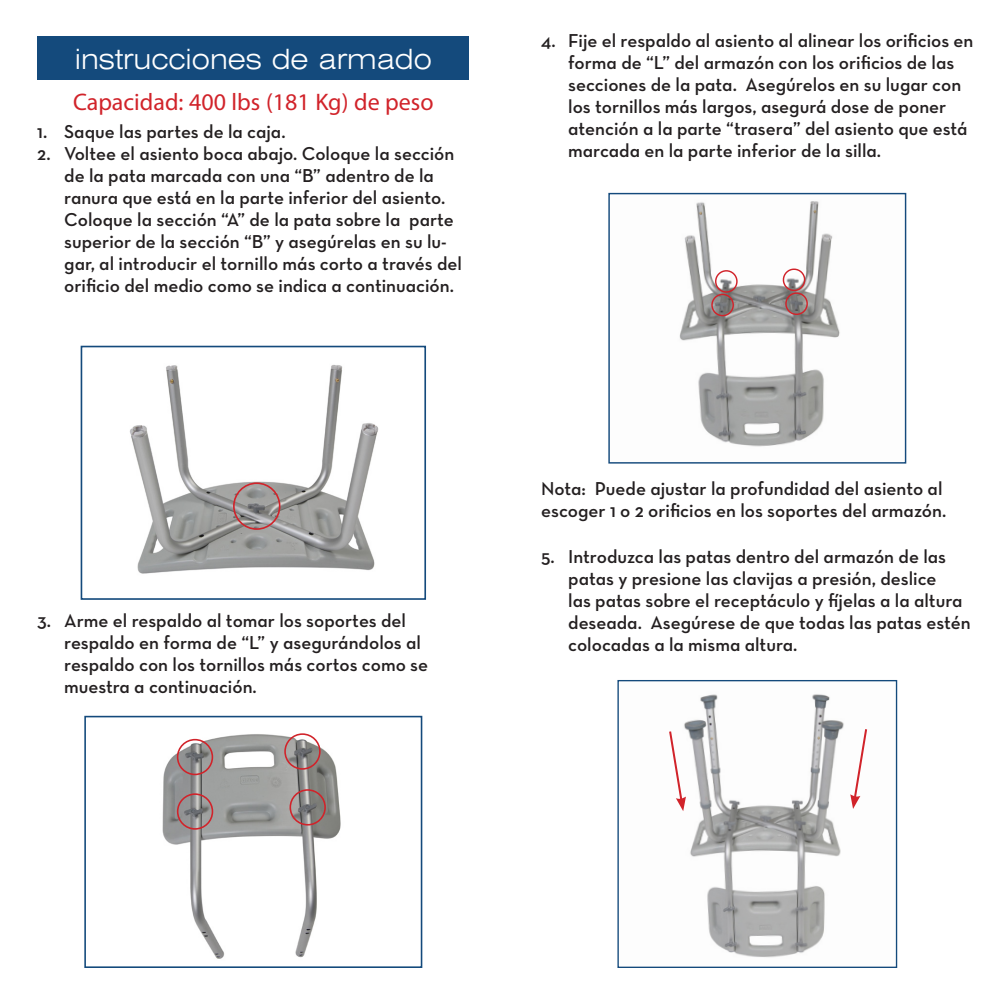
<style>
.page{position:relative;width:1008px;height:1008px;background:#fff}
.page>*{position:absolute;margin:0;border:0;box-sizing:border-box;transform-origin:0 0}
.t1{font:300 expanded 28px "Swiss 721 BT";color:#fff}
.t2{font:24px "Myriad Pro";color:#d1232a}
.t3{font:19px/22px "Neutraface Text Demi Alt";color:#231f20}
</style>
<div class="page">
<div style="left:37px;top:36px;width:432px;height:44px;background:#144a7c"></div>
<img style="left:130px;top:365px;width:249px;height:209px">
<div style="left:81px;top:346px;width:345px;height:254px;border:2px solid #144a7c"></div>
<div style="left:233px;top:482px;width:47px;height:48px;border:2px solid #d1232a;border-radius:50%"></div>
<img style="left:162px;top:734px;width:179px;height:225px">
<div style="left:84px;top:716px;width:338px;height:252px;border:2px solid #144a7c"></div>
<div style="left:177px;top:739px;width:36px;height:36px;border:2px solid #d1232a;border-radius:50%"></div>
<div style="left:177px;top:793px;width:36px;height:37px;border:2px solid #d1232a;border-radius:50%"></div>
<div style="left:290px;top:789px;width:36px;height:37px;border:2px solid #d1232a;border-radius:50%"></div>
<div style="left:284px;top:733px;width:37px;height:37px;border:2px solid #d1232a;border-radius:50%"></div>
<img style="left:679px;top:201px;width:161px;height:246px">
<div style="left:608px;top:193px;width:298px;height:271px;border:1px solid #144a7c"></div>
<div style="left:711px;top:294px;width:23px;height:22px;border:1px solid #d1232a;border-radius:50%"></div>
<div style="left:715px;top:270px;width:23px;height:23px;border:1px solid #d1232a;border-radius:50%"></div>
<svg style="left:783px;top:268px;width:25px;height:48px"></svg>
<img style="left:684px;top:694px;width:160px;height:264px">
<div style="left:617px;top:680px;width:280px;height:288px;border:1px solid #144a7c"></div>
<svg style="left:669px;top:729px;width:17px;height:82px"></svg>
<svg style="left:850px;top:729px;width:18px;height:80px"></svg>
<p class="t1" style="left:75px;top:42px;width:359px">instrucciones de armado</p>
<p class="t2" style="left:73px;top:88px;width:362px">Capacidad: 400 lbs (181 Kg) de peso</p>
<p class="t3" style="left:37px;top:121px;width:250px">1. Saque las partes de la caja.</p>
<p class="t3" style="left:64px;top:143px;width:399px;text-indent:-27px">2. Voltee el asiento boca abajo. Coloque la sección de la pata marcada con una “B” adentro de la ranura que está en la parte inferior del asiento.<br>Coloque la sección “A” de la pata sobre la parte superior de la sección “B” y asegúrelas en su lu&shy;gar, al introducir el tornillo más corto a través del orificio del medio como se indica a continuación.</p>
<p class="t3" style="left:64px;top:610px;width:366px;text-indent:-27px">3. Arme el respaldo al tomar los soportes del respaldo en forma de “L” y asegurándolos al respaldo con los tornillos más cortos como se muestra a continuación.</p>
<p class="t3" style="left:568px;top:30px;width:407px;text-indent:-27px">4. Fije el respaldo al asiento al alinear los orificios en forma de “L” del armazón con los orificios de las secciones de la pata. Asegúrelos en su lugar con los tornillos más largos, asegurá dose de poner atención a la parte “trasera” del asiento que está marcada en la parte inferior de la silla.</p>
<p class="t3" style="left:541px;top:478px;width:407px">Nota: Puede ajustar la profundidad del asiento al escoger 1 o 2 orificios en los soportes del armazón.</p>
<p class="t3" style="left:568px;top:545px;width:404px;text-indent:-27px">5. Introduzca las patas dentro del armazón de las patas y presione las clavijas a presión, deslice<br>las patas sobre el receptáculo y fíjelas a la altura deseada. Asegúrese de que todas las patas estén colocadas a la misma altura.</p>
</div>
